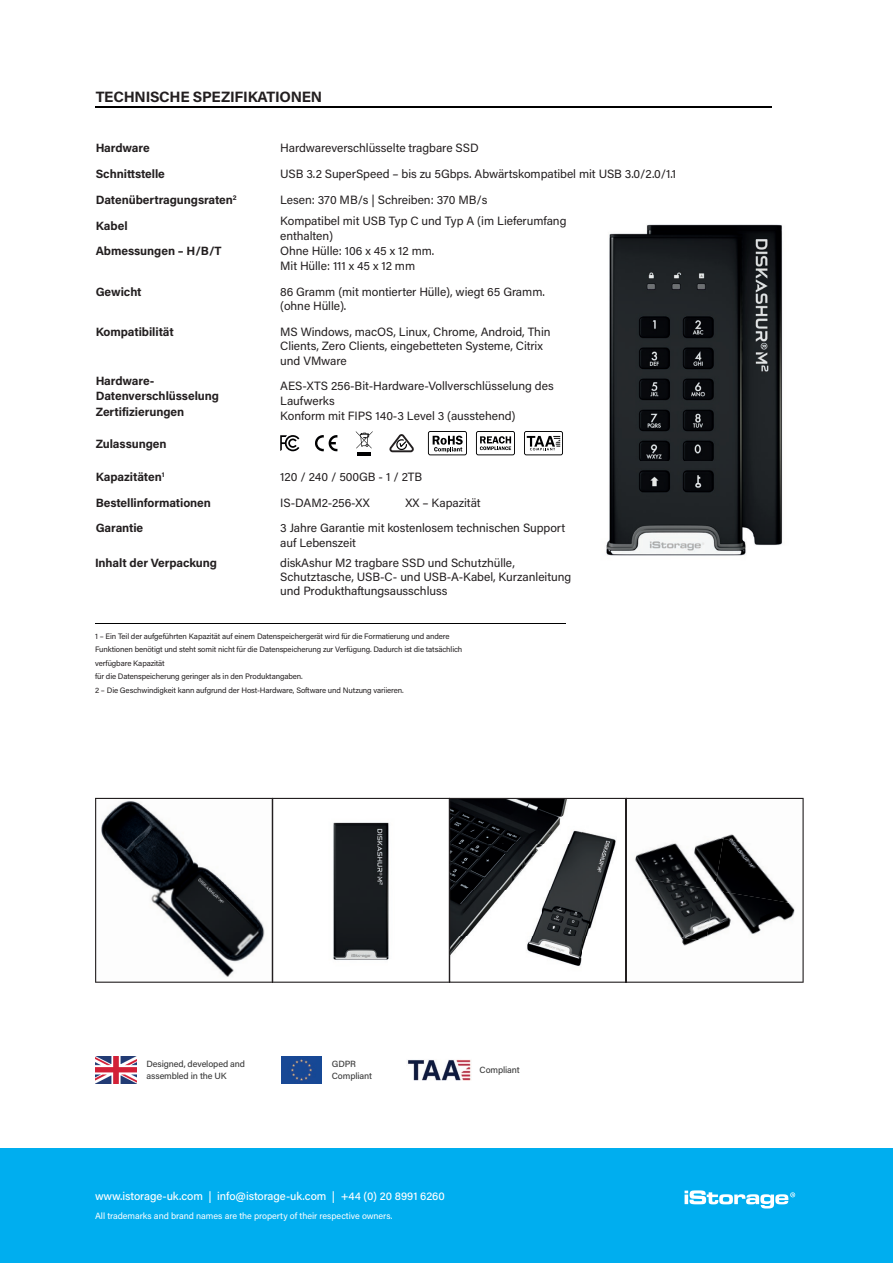
<style>
.page{position:relative;width:893px;height:1263px;background:#fff}
.page>*{position:absolute;margin:0;border:0;box-sizing:border-box;transform-origin:0 0}
.t1{font:700 15px "Acumin Pro";letter-spacing:-.015em;color:#231f20}
.t2{font:12px/14.4px "Acumin Pro";letter-spacing:-.005em;color:#231f20}
.t3{font:700 12px/14.4px "Acumin Pro";letter-spacing:-.005em;color:#231f20}
.t4{font:500 11.25px "Acumin Pro";letter-spacing:-.005em;color:#fff}
.t5{font:9px "Acumin Pro";letter-spacing:-.005em;color:#fff}
.t6{font:500 9px/12px "Acumin Pro";letter-spacing:-.015em;color:#3d3d3d}
.t7{font:7.8px/13.5px "Acumin Pro";letter-spacing:-.015em;color:#231f20}
</style>
<div class="page">
<div style="left:0;top:1148px;width:893px;height:115px;background:#00aeef"></div>
<img style="left:281px;top:1056px;width:40px;height:27px">
<img style="left:96px;top:1056px;width:40px;height:27px">
<hr style="left:96px;top:107px;width:676px;height:1px;background:#000">
<hr style="left:95px;top:623px;width:471px;height:1px;background:#000">
<img style="left:606px;top:224px;width:177px;height:332px">
<svg style="left:627px;top:798px;width:177px;height:185px"></svg>
<img style="left:451px;top:800px;width:131px;height:44px">
<img style="left:451px;top:844px;width:131px;height:122px">
<svg style="left:95px;top:798px;width:354px;height:185px"></svg>
<img style="left:582px;top:831px;width:34px;height:120px">
<div style="left:449px;top:798px;width:178px;height:185px;border:1px solid #231f20"></div>
<img style="left:407px;top:1059px;width:64px;height:22px">
<svg style="left:315px;top:435px;width:22px;height:16px"></svg>
<hr style="left:357px;top:452px;width:14px;height:3px;background:#000001">
<svg style="left:356px;top:431px;width:17px;height:17px"></svg>
<svg style="left:280px;top:435px;width:19px;height:16px"></svg>
<svg style="left:428px;top:431px;width:39px;height:24px"></svg>
<svg style="left:476px;top:431px;width:39px;height:24px"></svg>
<svg style="left:524px;top:431px;width:39px;height:24px"></svg>
<svg style="left:389px;top:434px;width:25px;height:18px"></svg>
<svg style="left:685px;top:1190px;width:110px;height:18px"></svg>
<p class="t1" style="left:96px;top:86px;width:228px">TECHNISCHE SPEZIFIKATIONEN</p>
<p class="t3" style="left:96px;top:140px;width:56px">Hardware</p>
<p class="t3" style="left:96px;top:166px;width:71px">Schnittstelle</p>
<p class="t2" style="left:280px;top:140px;width:200px">Hardwareverschlüsselte tragbare SSD</p>
<p class="t2" style="left:280px;top:166px;width:397px">USB 3.2 SuperSpeed – bis zu 5Gbps. Abwärtskompatibel mit USB 3.0/2.0/1.1</p>
<p class="t3" style="left:96px;top:192px;width:143px">Datenübertragungsraten<sup>2</sup></p>
<p class="t2" style="left:280px;top:192px;width:209px">Lesen: 370 MB/s | Schreiben: 370 MB/s</p>
<p class="t3" style="left:96px;top:218px;width:33px">Kabel</p>
<p class="t2" style="left:280px;top:213px;width:288px">Kompatibel mit USB Typ C und Typ A (im Lieferumfang enthalten)</p>
<p class="t2" style="left:280px;top:243px;width:155px">Ohne Hülle: 106 x 45 x 12 mm.<br>Mit Hülle: 111 x 45 x 12 mm</p>
<p class="t2" style="left:280px;top:284px;width:266px">86 Gramm (mit montierter Hülle), wiegt 65 Gramm. (ohne Hülle).</p>
<p class="t3" style="left:96px;top:243px;width:127px">Abmessungen – H/B/T</p>
<p class="t3" style="left:96px;top:284px;width:47px">Gewicht</p>
<p class="t3" style="left:96px;top:324px;width:80px">Kompatibilität</p>
<p class="t2" style="left:280px;top:324px;width:272px">MS Windows, macOS, Linux, Chrome, Android, Thin<br>Clients, Zero Clients, eingebetteten Systeme, Citrix und VMware</p>
<p class="t3" style="left:96px;top:373px;width:125px">Hardware-<br>Datenverschlüsselung</p>
<p class="t2" style="left:280px;top:378px;width:275px">AES-XTS 256-Bit-Hardware-Vollverschlüsselung des<br>Laufwerks</p>
<p class="t3" style="left:96px;top:404px;width:90px">Zertifizierungen</p>
<p class="t2" style="left:280px;top:409px;width:237px">Konform mit FIPS 140-3 Level 3 (ausstehend)</p>
<p class="t3" style="left:96px;top:436px;width:72px">Zulassungen</p>
<p class="t3" style="left:96px;top:469px;width:70px">Kapazitäten<sup>1</sup></p>
<p class="t2" style="left:280px;top:469px;width:144px">120 / 240 / 500GB - 1 / 2TB</p>
<p class="t3" style="left:96px;top:495px;width:117px">Bestellinformationen</p>
<p class="t2" style="left:280px;top:495px;width:91px">IS-DAM2-256-XX</p>
<p class="t2" style="left:405px;top:495px;width:77px">XX – Kapazität</p>
<p class="t3" style="left:96px;top:520px;width:49px">Garantie</p>
<p class="t2" style="left:280px;top:520px;width:287px">3 Jahre Garantie mit kostenlosem technischen Support auf Lebenszeit</p>
<p class="t3" style="left:95px;top:555px;width:124px">Inhalt der Verpackung</p>
<p class="t2" style="left:280px;top:555px;width:292px">diskAshur M2 tragbare SSD und Schutzhülle,<br>Schutztasche, USB-C- und USB-A-Kabel, Kurzanleitung und Produkthaftungsausschluss</p>
<p class="t7" style="left:95px;top:629px;width:369px">1 – Ein Teil der aufgeführten Kapazität auf einem Datenspeichergerät wird für die Formatierung und andere Funktionen benötigt und steht somit nicht für die Datenspeicherung zur Verfügung. Dadurch ist die tatsächlich verfügbare Kapazität<br>für die Datenspeicherung geringer als in den Produktangaben.<br>2 – Die Geschwindigkeit kann aufgrund der Host-Hardware, Software und Nutzung variieren.</p>
<p class="t6" style="left:147px;top:1057px;width:100px">Designed, developed and assembled in the UK</p>
<p class="t6" style="left:332px;top:1057px;width:42px">GDPR<br>Compliant</p>
<p class="t6" style="left:480px;top:1063px;width:42px">Compliant</p>
<p class="t4" style="left:95px;top:1188px;width:351px">www.istorage-uk.com | info@istorage-uk.com | +44 (0) 20 8991 6260</p>
<p class="t5" style="left:95px;top:1209px;width:299px">All trademarks and brand names are the property of their respective owners.</p>
</div>
